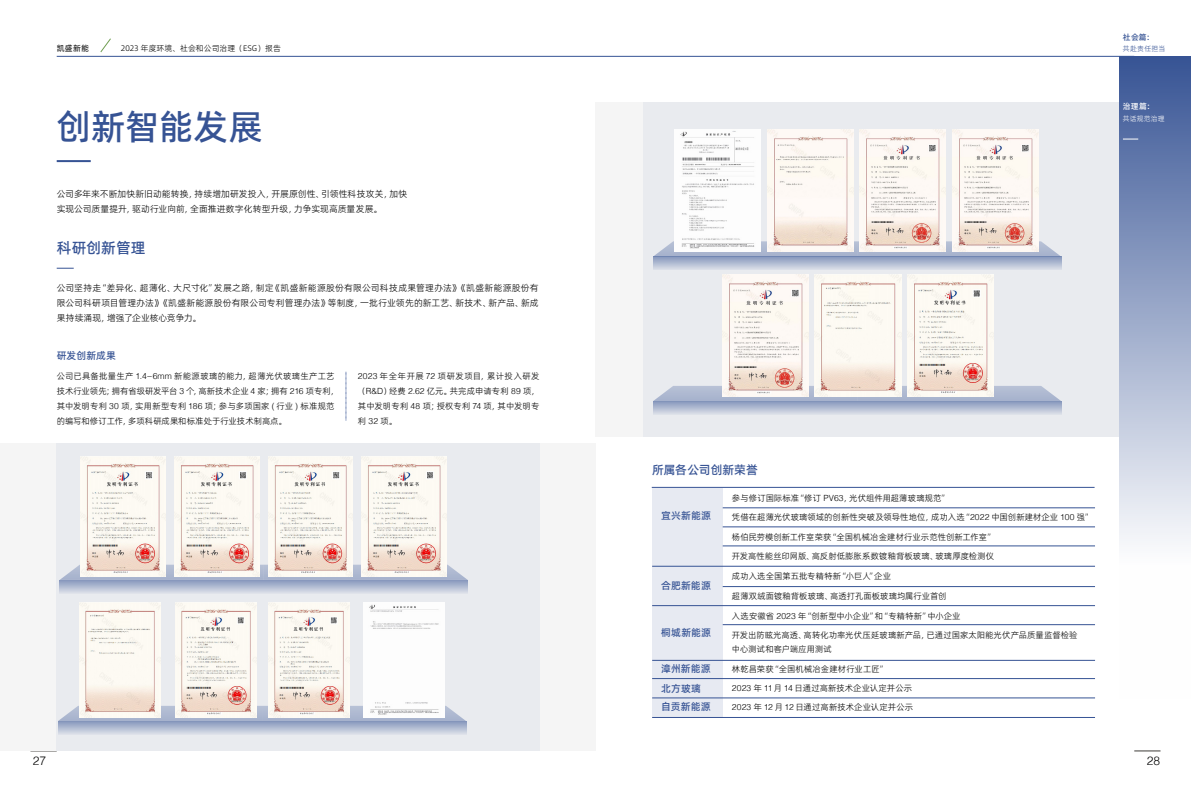
<style>
.page{position:relative;width:1191px;height:808px;background:#fff}
.page>*{position:absolute;margin:0;border:0;box-sizing:border-box;transform-origin:0 0}
.t1{font:35px "Alibaba Pu Hui Ti 3 65 Medium";letter-spacing:-.005em;color:#365394}
.t2{font:15px "Alibaba Pu Hui Ti 3 65 Medium";color:#365394}
.t3{font:12px "Alibaba Pu Hui Ti 3 65 Medium";color:#365394}
.t4{font:300 12px "Helvetica";color:#000}
.t5{font:10px/19.7px "Alibaba Pu Hui Ti 3 65 Medium";letter-spacing:.015em;color:#365394}
.t6{font:9px/15px "Alibaba Pu Hui Ti 3 45 Light";color:#000}
.t7{font:8.5px/15px "Alibaba Pu Hui Ti 3 45 Light";letter-spacing:.005em;color:#000}
.t8{font:8px "Alibaba Pu Hui Ti 3 45 Light";color:#000}
.t9{font:8px "Alibaba Pu Hui Ti 3 55 Regular";color:#000}
.t10{font:8px "Alibaba Pu Hui Ti 3 65 Medium";color:#365394}
.t11{font:8px "Alibaba Pu Hui Ti 3 65 Medium";color:#fff}
.t12{font:7px "Alibaba Pu Hui Ti 3 45 Light";letter-spacing:.035em;color:#365394}
.t13{font:7px "Alibaba Pu Hui Ti 3 45 Light";letter-spacing:.01em;color:#fff}
.s1{font-family:"Helvetica";font-weight:300}
</style>
<div class="page">
<hr style="left:57px;top:56px;width:1077px;height:1px;background:#365394">
<svg style="left:100px;top:38px;width:11px;height:14px"></svg>
<svg style="left:1134px;top:750px;width:26px;height:1px"></svg>
<div style="left:595px;top:103px;width:523px;height:334px;background:#f5f5f5"></div>
<div style="left:643px;top:103px;width:475px;height:334px;background:#e9ebef"></div>
<div style="left:0;top:443px;width:595px;height:307px;background:#f5f5f5"></div>
<div style="left:56px;top:443px;width:483px;height:308px;background:#e9ebef"></div>
<div style="left:652px;top:488px;width:70px;height:229px;background:#e7eaf2"></div>
<hr style="left:652px;top:487px;width:442px;height:1px;background:#365394">
<hr style="left:722px;top:508px;width:373px;height:1px;background:#365394">
<hr style="left:722px;top:527px;width:373px;height:1px;background:#365394">
<hr style="left:652px;top:566px;width:443px;height:1px;background:#365394">
<hr style="left:652px;top:660px;width:443px;height:1px;background:#365394">
<hr style="left:722px;top:586px;width:373px;height:1px;background:#365394">
<hr style="left:652px;top:605px;width:443px;height:1px;background:#365394">
<hr style="left:722px;top:624px;width:373px;height:1px;background:#365394">
<hr style="left:652px;top:678px;width:443px;height:1px;background:#365394">
<hr style="left:652px;top:717px;width:443px;height:1px;background:#365394">
<hr style="left:652px;top:698px;width:443px;height:1px;background:#365394">
<hr style="left:57px;top:160px;width:34px;height:2px;background:#365394">
<svg style="left:57px;top:268px;width:17px;height:1px"></svg>
<div style="left:1118px;top:56px;width:73px;height:642px;background:linear-gradient(to bottom,#3f5b99,#fff)"></div>
<svg style="left:1123px;top:139px;width:15px;height:1px"></svg>
<hr style="left:722px;top:546px;width:373px;height:1px;background:#365394">
<svg style="left:60px;top:580px;width:408px;height:13px;background:#b0bad1"></svg>
<svg style="left:653px;top:257px;width:408px;height:13px;background:#b2bcd3"></svg>
<svg style="left:653px;top:401px;width:408px;height:13px;background:#aeb9d0"></svg>
<svg style="left:60px;top:565px;width:408px;height:15px;background:#bfc6d8"></svg>
<svg style="left:653px;top:241px;width:408px;height:16px;background:#b3bcd2"></svg>
<svg style="left:653px;top:386px;width:408px;height:15px;background:#b7c0d5"></svg>
<svg style="left:58px;top:721px;width:408px;height:13px;background:#aeb9d1"></svg>
<svg style="left:58px;top:706px;width:408px;height:15px;background:#bdc5d8"></svg>
<img style="left:81px;top:457px;width:85px;height:119px">
<img style="left:174px;top:457px;width:85px;height:119px">
<img style="left:268px;top:457px;width:85px;height:119px">
<img style="left:362px;top:457px;width:84px;height:119px">
<img style="left:80px;top:602px;width:81px;height:115px">
<img style="left:175px;top:602px;width:81px;height:115px">
<img style="left:268px;top:602px;width:81px;height:115px">
<img style="left:363px;top:602px;width:81px;height:115px">
<img style="left:674px;top:130px;width:86px;height:121px">
<img style="left:767px;top:130px;width:86px;height:121px">
<img style="left:860px;top:130px;width:86px;height:121px">
<img style="left:952px;top:130px;width:86px;height:121px">
<img style="left:722px;top:274px;width:86px;height:122px">
<img style="left:815px;top:274px;width:86px;height:122px">
<img style="left:907px;top:274px;width:87px;height:122px">
<svg style="left:346px;top:372px;width:1px;height:48px"></svg>
<p class="t9" style="left:57px;top:42px;width:34px">凯盛新能</p>
<p class="t8" style="left:121px;top:42px;width:161px">2023 年度环境、社会和公司治理（ESG）报告</p>
<h1 class="t1" style="left:57px;top:100px;width:208px">创新智能发展</h1>
<p class="t6" style="left:57px;top:186px;width:352px">公司多年来不断加快新旧动能转换，持续增加研发投入，开展原创性、引领性科技攻关，加快实现公司质量提升，驱动行业向前，全面推进数字化转型升级，力争实现高质量发展。</p>
<h2 class="t2" style="left:57px;top:236px;width:90px">科研创新管理</h2>
<p class="t6" style="left:57px;top:280px;width:483px;text-align:justify">公司坚持走“差异化、超薄化、大尺寸化”发展之路，制定《凯盛新能源股份有限公司科技成果管理办法》《凯盛新能源股份有限公司科研项目管理办法》《凯盛新能源股份有限公司专利管理办法》等制度，一批行业领先的新工艺、新技术、新产品、新成果持续涌现，增强了企业核心竞争力。</p>
<p class="t5" style="left:57px;top:345px;width:61px">研发创新成果</p>
<p class="t7" style="left:57px;top:368px;width:284px">公司已具备批量生产 <span class="s1">1.4</span>—<span class="s1">6mm</span> 新能源玻璃的能力，超薄光伏玻璃生产工艺技术行业领先；拥有省级研发平台 <span class="s1">3</span> 个，高新技术企业 <span class="s1">4</span> 家；拥有 <span class="s1">216</span> 项专利，其中发明专利 <span class="s1">30</span> 项，实用新型专利 <span class="s1">186</span> 项；参与多项国家 <span class="s1">(</span> 行业 <span class="s1">)</span> 标准规范的编写和修订工作，多项科研成果和标准处于行业技术制高点。</p>
<p class="t7" style="left:358px;top:368px;width:183px;text-align:justify"><span class="s1">2023</span> 年全年开展 <span class="s1">72</span> 项研发项目，累计投入研发（<span class="s1">R&amp;D</span>）经费 <span class="s1">2.62</span> 亿元。共完成申请专利 <span class="s1">89</span> 项，其中发明专利 <span class="s1">48</span> 项；授权专利 <span class="s1">74</span> 项，其中发明专利 <span class="s1">32</span> 项。</p>
<p class="t10" style="left:1123px;top:31px;width:33px">社会篇：</p>
<p class="t12" style="left:1123px;top:43px;width:44px">共赴责任担当</p>
<p class="t11" style="left:1123px;top:100px;width:33px">治理篇：</p>
<p class="t13" style="left:1123px;top:113px;width:43px">共话规范治理</p>
<h3 class="t3" style="left:652px;top:460px;width:107px">所属各公司创新荣誉</h3>
<p class="t5" style="left:661px;top:505px;width:51px">宜兴新能源</p>
<p class="t5" style="left:661px;top:575px;width:51px">合肥新能源</p>
<p class="t5" style="left:661px;top:622px;width:51px">桐城新能源</p>
<p class="t5" style="left:661px;top:658px;width:51px">漳州新能源北方玻璃</p>
<p class="t5" style="left:661px;top:696px;width:51px">自贡新能源</p>
<p class="t7" style="left:732px;top:490px;width:217px">参与修订国际标准“修订 <span class="s1">PV63</span>，光伏组件用超薄玻璃规范”</p>
<p class="t7" style="left:732px;top:509px;width:361px">凭借在超薄光伏玻璃领域的创新性突破及领导性地位，成功入选“<span class="s1">2022</span> 中国创新建材企业 <span class="s1">100</span> 强”</p>
<p class="t7" style="left:732px;top:528px;width:263px">杨伯民劳模创新工作室荣获“全国机械冶金建材行业示范性创新工作室”</p>
<p class="t7" style="left:732px;top:548px;width:264px">开发高性能丝印网版、高反射低膨胀系数镀釉背板玻璃、玻璃厚度检测仪</p>
<p class="t7" style="left:732px;top:568px;width:161px">成功入选全国第五批专精特新“小巨人”企业</p>
<p class="t7" style="left:732px;top:588px;width:216px">超薄双绒面镀釉背板玻璃、高透打孔面板玻璃均属行业首创</p>
<p class="t7" style="left:732px;top:607px;width:230px">入选安徽省 <span class="s1">2023</span> 年“创新型中小企业”和“专精特新”中小企业</p>
<p class="t7" style="left:732px;top:627px;width:347px;line-height:14.3px">开发出防眩光高透、高转化功率光伏压延玻璃新产品，已通过国家太阳能光伏产品质量监督检验中心测试和客户端应用测试</p>
<p class="t7" style="left:732px;top:660px;width:182px;line-height:18.3px">林乾昌荣获“全国机械冶金建材行业工匠”<br><span class="s1">2023</span> 年 <span class="s1">11</span> 月<span class="s1">14</span> 日通过高新技术企业认定并公示</p>
<p class="t7" style="left:732px;top:699px;width:183px"><span class="s1">2023</span> 年 <span class="s1">12</span> 月<span class="s1">12</span> 日通过高新技术企业认定并公示</p>
<h3 class="t4" style="left:33px;top:751px;width:15px">27</h3>
<h3 class="t4" style="left:1146px;top:751px;width:15px">28</h3>
</div>
